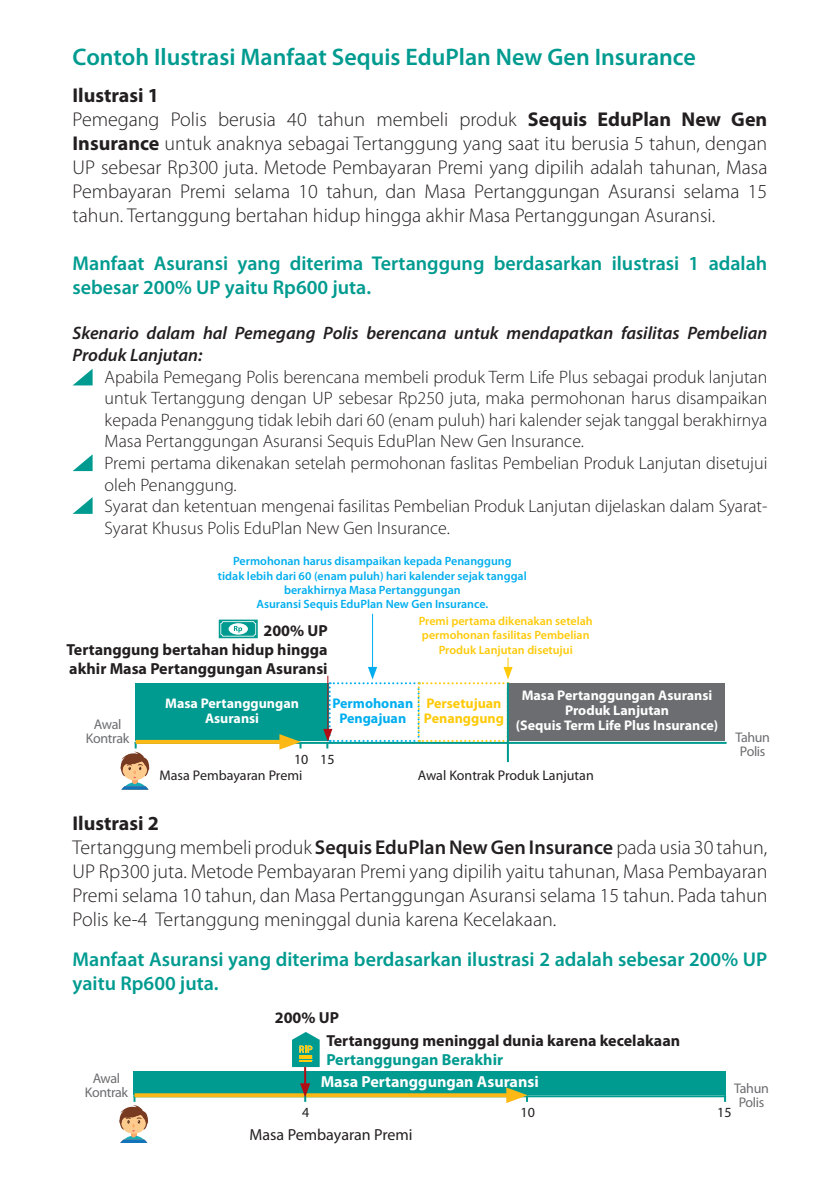
<style>
.page{position:relative;width:840px;height:1191px;background:#fff}
.page>*{position:absolute;margin:0;border:0;box-sizing:border-box;transform-origin:0 0}
.t1{font:600 24px "Myriad Pro";color:#009b90}
.t2{font:300 20px/24px "Myriad Pro";color:#231f20;text-align:justify}
.t3{font:600 20px/24px "Myriad Pro";color:#009b90}
.t4{font:700 20px "Myriad Pro";color:#231f20}
.t5{font:300 18px/21.6px "Myriad Pro";color:#231f20}
.t6{font:italic 600 18px/21.6px "Myriad Pro";color:#231f20}
.t7{font:700 16px "Myriad Pro";color:#231f20}
.t8{font:700 16px "Myriad Pro";color:#fff}
.t9{font:700 16px "Myriad Pro";color:#009b90}
.t10{font:16px "Myriad Pro";color:#231f20}
.t11{font:700 14px/15.2px "Myriad Pro";color:#fff;text-align:center}
.t12{font:14px "Myriad Pro";color:#231f20}
.t13{font:14px/14px "Myriad Pro";letter-spacing:-.025em;color:#6c6d70;text-align:center}
.t14{font:700 14px/15.2px "Myriad Pro";color:#feca0a}
.t15{font:700 14px "Myriad Pro";color:#00aeef}
.t16{font:600 12px/14.4px "Myriad Pro";color:#00aeef;text-align:center}
.t17{font:600 12px/14.4px "Myriad Pro";color:#feca0a;text-align:center}
.s1{font-weight:700}
.s2{font-weight:600}
</style>
<div class="page">
<svg style="left:73px;top:369px;width:20px;height:16px"></svg>
<svg style="left:73px;top:454px;width:20px;height:17px"></svg>
<svg style="left:73px;top:497px;width:20px;height:17px"></svg>
<hr style="left:133px;top:1095px;width:592px;height:2px;background:#009b90">
<svg style="left:119px;top:1095px;width:34px;height:48px"></svg>
<div style="left:133px;top:1071px;width:592px;height:23px;background:#009b90"></div>
<svg style="left:134px;top:1093px;width:372px;height:4px"></svg>
<svg style="left:506px;top:1087px;width:21px;height:16px"></svg>
<svg style="left:292px;top:1032px;width:27px;height:69px"></svg>
<hr style="left:135px;top:742px;width:591px;height:2px;background:#009b90">
<svg style="left:120px;top:742px;width:30px;height:47px"></svg>
<svg style="left:219px;top:619px;width:38px;height:19px"></svg>
<svg style="left:220px;top:621px;width:36px;height:15px"></svg>
<div style="left:136px;top:683px;width:192px;height:58px;background:#009b90"></div>
<div style="left:507px;top:683px;width:217px;height:58px;background:#6c6d70"></div>
<svg style="left:136px;top:740px;width:143px;height:4px"></svg>
<svg style="left:279px;top:734px;width:22px;height:15px"></svg>
<hr style="left:372px;top:614px;width:1px;height:56px;background:#00aeef">
<svg style="left:323px;top:657px;width:189px;height:91px"></svg>
<hr style="left:506px;top:682px;width:2px;height:80px;background:#009b90">
<p class="t1" style="left:73px;top:42px;width:624px">Contoh Ilustrasi Manfaat Sequis EduPlan New Gen Insurance</p>
<p class="t4" style="left:73px;top:84px;width:88px">Ilustrasi 1</p>
<p class="t2" style="left:73px;top:107px;width:696px">Pemegang Polis berusia 40 tahun membeli produk <span class="s1">Sequis EduPlan New Gen Insurance</span> untuk anaknya sebagai Tertanggung yang saat itu berusia 5 tahun, dengan UP sebesar Rp300 juta. Metode Pembayaran Premi yang dipilih adalah tahunan, Masa Pembayaran Premi selama 10 tahun, dan Masa Pertanggungan Asuransi selama 15 tahun. Tertanggung bertahan hidup hingga akhir Masa Pertanggungan Asuransi.</p>
<p class="t3" style="left:73px;top:250px;width:696px">Manfaat Asuransi yang diterima Tertanggung berdasarkan ilustrasi 1 adalah sebesar 200% UP yaitu Rp600 juta.</p>
<p class="t6" style="left:73px;top:322px;width:696px">Skenario dalam hal Pemegang Polis berencana untuk mendapatkan fasilitas Pembelian<br>Produk Lanjutan:</p>
<p class="t5" style="left:105px;top:366px;width:664px;text-align:justify">Apabila Pemegang Polis berencana membeli produk Term Life Plus sebagai produk lanjutan untuk Tertanggung dengan UP sebesar Rp250 juta, maka permohonan harus disampaikan kepada Penanggung tidak lebih dari 60 (enam puluh) hari kalender sejak tanggal berakhirnya Masa Pertanggungan Asuransi Sequis EduPlan New Gen Insurance.</p>
<p class="t5" style="left:105px;top:452px;width:664px">Premi pertama dikenakan setelah permohonan faslitas Pembelian Produk Lanjutan disetujui oleh Penanggung.</p>
<p class="t5" style="left:105px;top:495px;width:664px">Syarat dan ketentuan mengenai fasilitas Pembelian Produk Lanjutan dijelaskan dalam Syarat-<br>Syarat Khusus Polis EduPlan New Gen Insurance.</p>
<p class="t16" style="left:233px;top:553px;width:280px">Permohonan harus disampaikan kepada Penanggung</p>
<p class="t16" style="left:218px;top:568px;width:310px">tidak lebih dari 60 (enam puluh) hari kalender sejak tanggal berakhirnya Masa Pertanggungan</p>
<p class="t16" style="left:256px;top:597px;width:233px">Asuransi Sequis EduPlan New Gen Insurance.</p>
<p class="t17" style="left:418px;top:613px;width:175px">Premi pertama dikenakan setelah permohonan fasilitas Pembelian<br>Produk Lanjutan disetujui</p>
<p class="t7" style="left:263px;top:621px;width:66px">200% UP</p>
<p class="t7" style="left:66px;top:640px;width:262px">Tertanggung bertahan hidup hingga</p>
<p class="t7" style="left:69px;top:660px;width:260px">akhir Masa Pertanggungan Asuransi</p>
<p class="t13" style="left:94px;top:718px;width:29px">Awal</p>
<p class="t13" style="left:86px;top:732px;width:45px">Kontrak</p>
<p class="t11" style="left:165px;top:695px;width:135px">Masa Pertanggungan</p>
<p class="t11" style="left:205px;top:710px;width:56px">Asuransi</p>
<p class="t15" style="left:332px;top:695px;width:82px">Permohonan</p>
<p class="t15" style="left:339px;top:710px;width:68px">Pengajuan</p>
<p class="t12" style="left:294px;top:751px;width:16px">10</p>
<p class="t12" style="left:320px;top:751px;width:16px">15</p>
<p class="t14" style="left:423px;top:695px;width:81px">Persetujuan<br>Penanggung</p>
<p class="t11" style="left:521px;top:688px;width:192px">Masa Pertanggungan Asuransi<br>Produk Lanjutan</p>
<p class="t11" style="left:515px;top:718px;width:204px">(Sequis Term Life Plus Insurance)</p>
<p class="t12" style="left:159px;top:767px;width:144px">Masa Pembayaran Premi</p>
<p class="t12" style="left:417px;top:767px;width:177px">Awal Kontrak Produk Lanjutan</p>
<p class="t13" style="left:735px;top:730px;width:36px">Tahun<br>Polis</p>
<p class="t4" style="left:73px;top:812px;width:88px">Ilustrasi 2</p>
<p class="t2" style="left:73px;top:835px;width:696px">Tertanggung membeli produk <span class="s2">Sequis EduPlan New Gen Insurance</span> pada usia 30 tahun, UP Rp300 juta. Metode Pembayaran Premi yang dipilih yaitu tahunan, Masa Pembayaran Premi selama 10 tahun, dan Masa Pertanggungan Asuransi selama 15 tahun. Pada tahun Polis ke-4 Tertanggung meninggal dunia karena Kecelakaan.</p>
<p class="t3" style="left:73px;top:946px;width:696px">Manfaat Asuransi yang diterima berdasarkan ilustrasi 2 adalah sebesar 200% UP yaitu Rp600 juta.</p>
<p class="t7" style="left:275px;top:1008px;width:66px">200% UP</p>
<p class="t7" style="left:326px;top:1031px;width:355px">Tertanggung meninggal dunia karena kecelakaan</p>
<p class="t9" style="left:326px;top:1050px;width:178px">Pertanggungan Berakhir</p>
<p class="t12" style="left:520px;top:1105px;width:16px">10</p>
<p class="t13" style="left:93px;top:1071px;width:29px">Awal</p>
<p class="t13" style="left:85px;top:1085px;width:45px">Kontrak</p>
<p class="t13" style="left:733px;top:1081px;width:36px">Tahun<br>Polis</p>
<p class="t10" style="left:249px;top:1126px;width:165px">Masa Pembayaran Premi</p>
<p class="t8" style="left:320px;top:1072px;width:219px">Masa Pertanggungan Asuransi</p>
<p class="t12" style="left:302px;top:1105px;width:9px">4</p>
<p class="t12" style="left:716px;top:1105px;width:16px">15</p>
</div>
